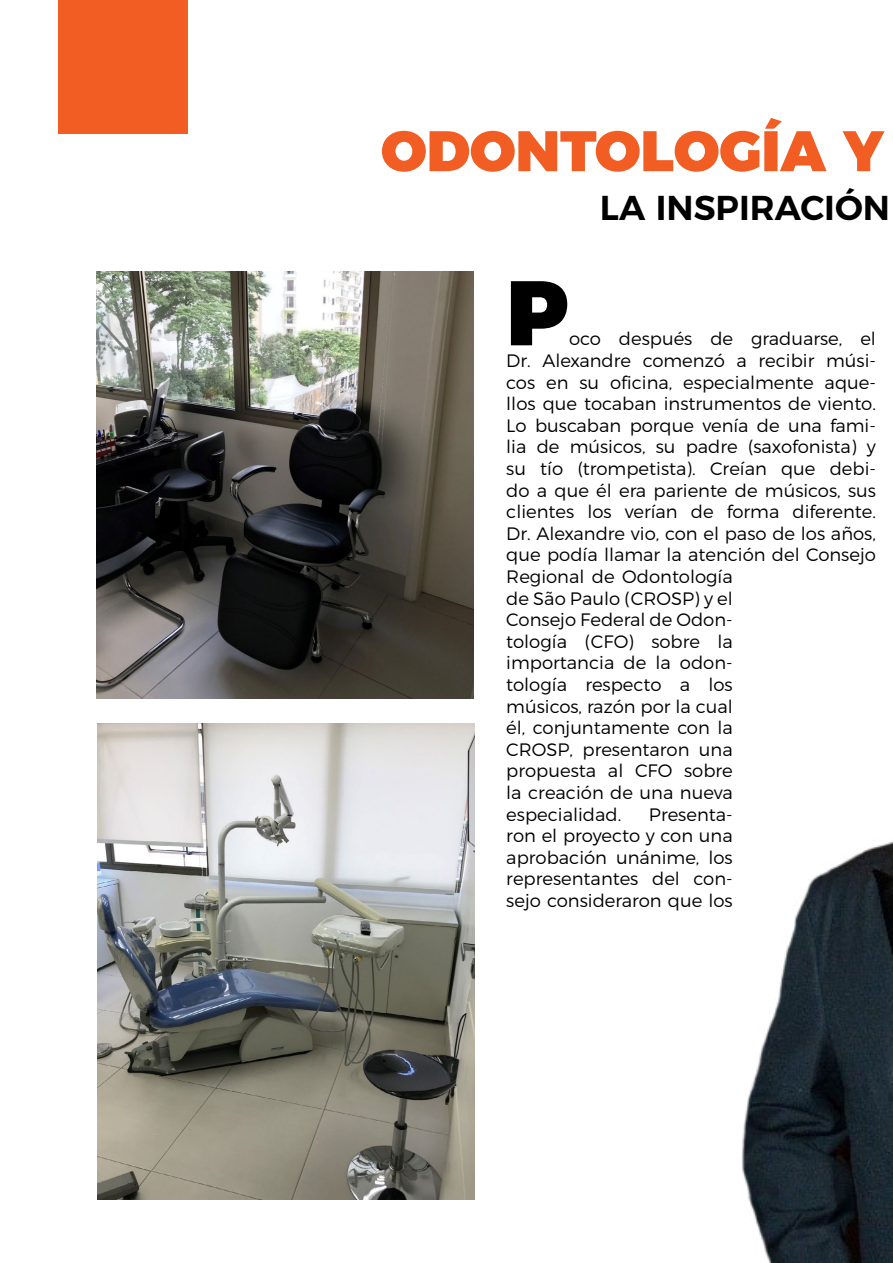
<style>
.page{position:relative;width:893px;height:1263px;background:#fff}
.page>*{position:absolute;margin:0;border:0;box-sizing:border-box;transform-origin:0 0}
.t1{font:900 91.5px "Montserrat";color:#000}
.t2{font:900 57px "Montserrat";color:#f15d22}
.t3{font:600 34.5px "Montserrat";color:#000}
.t4{font:300 18px/21.6px "Montserrat";color:#000}
</style>
<div class="page">
<img style="left:98px;top:724px;width:376px;height:475px">
<img style="left:97px;top:271px;width:376px;height:427px">
<div style="left:59px;top:0;width:129px;height:134px;background:#f15d22"></div>
<img style="left:742px;top:841px;width:151px;height:421px">
<h2 class="t2" style="left:381px;top:103px;width:504px">ODONTOLOGÍA Y</h2>
<h3 class="t3" style="left:600px;top:180px;width:292px">LA INSPIRACIÓN</h3>
<h1 class="t1" style="left:506px;top:236px;width:64px">P</h1>
<p class="t4" style="left:506px;top:327px;width:371px;text-indent:63px">oco después de graduarse, el<br>Dr. Alexandre comenzó a recibir músi&shy;cos en su oficina, especialmente aque&shy;llos que tocaban instrumentos de viento.<br>Lo buscaban porque venía de una fami&shy;lia de músicos, su padre (saxofonista) y su tío (trompetista). Creían que debi&shy;do a que él era pariente de músicos, sus clientes los verían de forma diferente.<br>Dr. Alexandre vio, con el paso de los años, que podía llamar la atención del Consejo<br>Regional de Odontología<br>de São Paulo (CROSP) y el<br>Consejo Federal de Odon-<br>tología (CFO) sobre la<br>importancia de la odon-<br>tología respecto a los<br>músicos, razón por la cual<br>él, conjuntamente con la<br>CROSP, presentaron una<br>propuesta al CFO sobre<br>la creación de una nueva<br>especialidad.</p>
<p class="t4" style="left:506px;top:802px;width:228px;text-align:justify;text-indent:143px">Presenta&shy;ron el proyecto y con una aprobación unánime, los representantes del con&shy;sejo consideraron que los</p>
</div>
